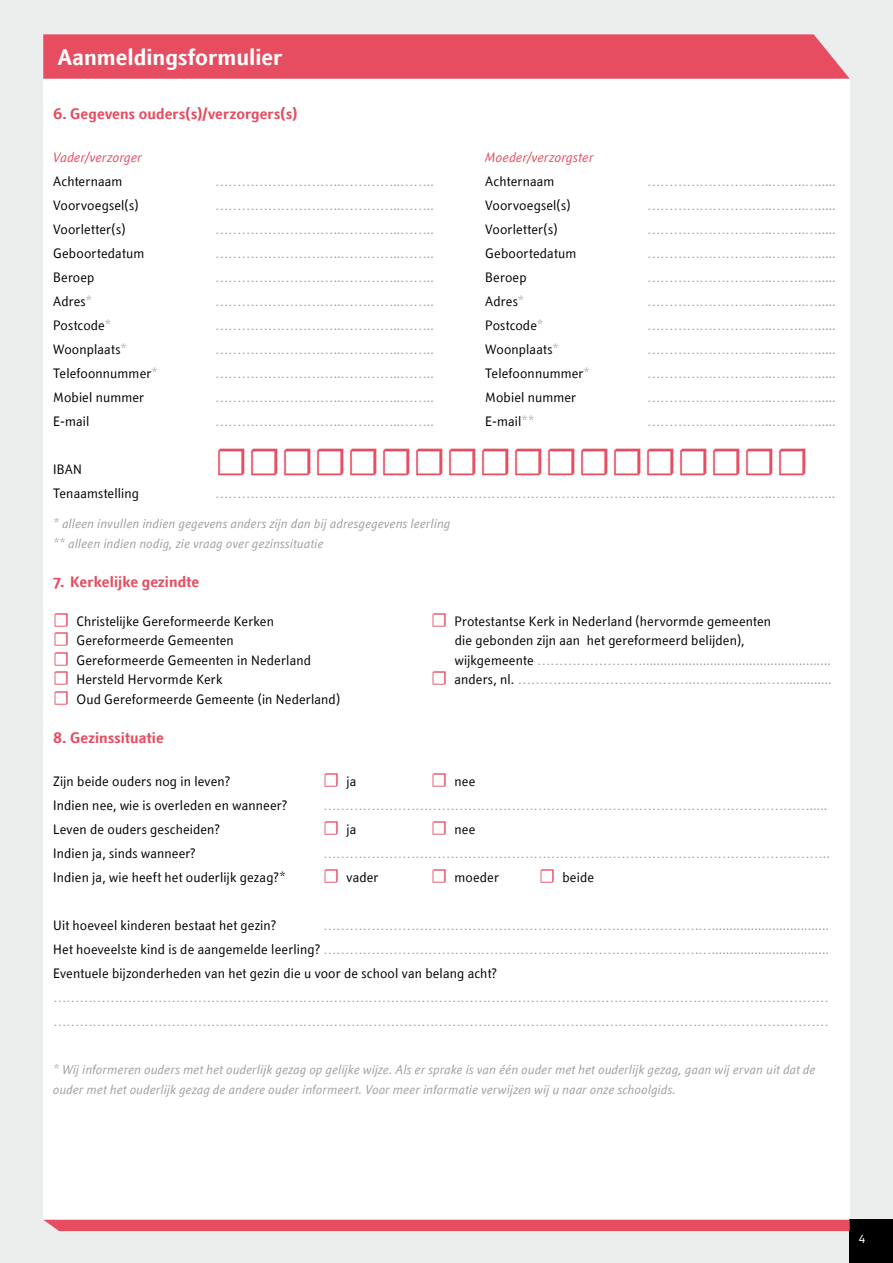
<style>
.page{position:relative;width:893px;height:1263px;background:#eceded}
.page>*{position:absolute;margin:0;border:0;box-sizing:border-box;transform-origin:0 0}
.t1{font:39px "Minion Pro";color:#e64d61}
.t2{font:700 22.5px "Textra LT Com";color:#fff}
.t3{font:700 15px "Textra LT Com";letter-spacing:.01em;color:#e64d61}
.t4{font:13.5px/24px "Textra LT Com";letter-spacing:.01em;color:#9c9e9f;text-align:justify}
.t5{font:13.5px "Textra LT Com";letter-spacing:.01em;color:#000}
.t6{font:italic 13.5px "Textra LT Com";letter-spacing:.01em;color:#e64d61}
.t7{font:italic 12.75px/19.5px "Textra LT Com";letter-spacing:.015em;color:#9c9e9f}
.t8{font:12px "Textra LT Com";color:#fff}
.s1{color:#9c9e9f}
.s2{font-family:"Minion Pro";font-size:19.5px;color:#e64d61}
.s3{color:#000}
</style>
<div class="page">
<div style="left:43px;top:79px;width:807px;height:1141px;background:#fff"></div>
<div style="left:43px;top:34px;width:807px;height:45px;background:#e64d61"></div>
<div style="left:850px;top:1220px;width:43px;height:43px;background:#000"></div>
<div style="left:44px;top:1220px;width:806px;height:11px;background:#e64d61"></div>
<h2 class="t2" style="left:58px;top:43px;width:226px">Aanmeldingsformulier</h2>
<p class="t3" style="left:53px;top:104px;width:246px">6. Gegevens ouders(s)/verzorgers(s)</p>
<p class="t6" style="left:53px;top:149px;width:91px">Vader/verzorger</p>
<p class="t6" style="left:485px;top:149px;width:110px">Moeder/verzorgster</p>
<p class="t5" style="left:53px;top:173px;width:71px">Achternaam</p>
<p class="t4" style="left:215px;top:169px;width:220px">………………………..…………..……..</p>
<p class="t5" style="left:485px;top:173px;width:71px">Achternaam</p>
<p class="t4" style="left:647px;top:169px;width:190px">………………………..……..….....</p>
<p class="t5" style="left:53px;top:197px;width:87px">Voorvoegsel(s)</p>
<p class="t4" style="left:215px;top:193px;width:220px">………………………..…………..……..</p>
<p class="t5" style="left:485px;top:197px;width:87px">Voorvoegsel(s)</p>
<p class="t4" style="left:647px;top:193px;width:190px">………………………..……..….....</p>
<p class="t5" style="left:53px;top:221px;width:74px">Voorletter(s)</p>
<p class="t4" style="left:215px;top:217px;width:220px">………………………..…………..……..</p>
<p class="t5" style="left:485px;top:221px;width:74px">Voorletter(s)</p>
<p class="t4" style="left:647px;top:217px;width:190px">………………………..……..….....</p>
<p class="t5" style="left:53px;top:245px;width:93px">Geboortedatum</p>
<p class="t4" style="left:215px;top:241px;width:220px">………………………..…………..……..</p>
<p class="t5" style="left:485px;top:245px;width:93px">Geboortedatum</p>
<p class="t4" style="left:647px;top:241px;width:190px">………………………..……..….....</p>
<p class="t5" style="left:53px;top:269px;width:43px">Beroep</p>
<p class="t4" style="left:215px;top:265px;width:220px">………………………..…………..……..</p>
<p class="t5" style="left:485px;top:269px;width:43px">Beroep</p>
<p class="t4" style="left:647px;top:265px;width:190px">………………………..……..….....</p>
<p class="t5" style="left:53px;top:293px;width:40px">Adres<span class="s1">*</span></p>
<p class="t4" style="left:215px;top:289px;width:220px">………………………..…………..……..</p>
<p class="t5" style="left:485px;top:293px;width:40px">Adres<span class="s1">*</span></p>
<p class="t4" style="left:647px;top:289px;width:190px">………………………..……..….....</p>
<p class="t5" style="left:53px;top:317px;width:59px">Postcode<span class="s1">*</span></p>
<p class="t4" style="left:215px;top:313px;width:220px">………………………..…………..……..</p>
<p class="t5" style="left:485px;top:317px;width:59px">Postcode<span class="s1">*</span></p>
<p class="t4" style="left:647px;top:313px;width:190px">………………………..……..….....</p>
<p class="t5" style="left:53px;top:341px;width:75px">Woonplaats<span class="s1">*</span></p>
<p class="t4" style="left:215px;top:337px;width:220px">………………………..…………..……..</p>
<p class="t5" style="left:485px;top:341px;width:75px">Woonplaats<span class="s1">*</span></p>
<p class="t4" style="left:647px;top:337px;width:190px">………………………..……..….....</p>
<p class="t5" style="left:53px;top:365px;width:106px">Telefoonnummer<span class="s1">*</span></p>
<p class="t4" style="left:215px;top:361px;width:220px">………………………..…………..……..</p>
<p class="t5" style="left:485px;top:365px;width:106px">Telefoonnummer<span class="s1">*</span></p>
<p class="t4" style="left:647px;top:361px;width:190px">………………………..……..….....</p>
<p class="t5" style="left:53px;top:389px;width:92px">Mobiel nummer</p>
<p class="t4" style="left:215px;top:385px;width:220px">………………………..…………..……..</p>
<p class="t5" style="left:485px;top:389px;width:92px">Mobiel nummer</p>
<p class="t4" style="left:647px;top:385px;width:190px">………………………..……..….....</p>
<p class="t5" style="left:53px;top:413px;width:38px">E-mail</p>
<p class="t4" style="left:215px;top:409px;width:220px">………………………..…………..……..</p>
<p class="t5" style="left:485px;top:413px;width:51px">E-mail<span class="s1">**</span></p>
<p class="t4" style="left:647px;top:409px;width:190px">………………………..……..….....</p>
<p class="t5" style="left:53px;top:461px;width:30px">IBAN</p>
<h1 class="t1" style="left:215px;top:436px;width:595px">☐☐☐☐☐☐☐☐☐☐☐☐☐☐☐☐☐☐</h1>
<p class="t5" style="left:53px;top:485px;width:87px">Tenaamstelling</p>
<p class="t4" style="left:215px;top:481px;width:621px">…………………………………………………………………………………………..……….…………..……….…..</p>
<p class="t7" style="left:53px;top:514px;width:399px">* alleen invullen indien gegevens anders zijn dan bij adresgegevens leerling ** alleen indien nodig, zie vraag over gezinssituatie</p>
<p class="t3" style="left:53px;top:572px;width:148px">7. Kerkelijke gezindte</p>
<p class="t5" style="left:53px;top:613px;width:222px"><span class="s2">☐</span> Christelijke Gereformeerde Kerken</p>
<p class="t5" style="left:431px;top:613px;width:342px"><span class="s2">☐</span> Protestantse Kerk in Nederland (hervormde gemeenten</p>
<p class="t5" style="left:53px;top:632px;width:182px"><span class="s2">☐</span> Gereformeerde Gemeenten</p>
<p class="t5" style="left:455px;top:632px;width:291px">die gebonden zijn aan het gereformeerd belijden),</p>
<p class="t5" style="left:53px;top:652px;width:259px"><span class="s2">☐</span> Gereformeerde Gemeenten in Nederland</p>
<p class="t4" style="left:455px;top:648px;width:378px"><span class="s3">wijkgemeente</span> …………………….....................................................</p>
<p class="t5" style="left:53px;top:671px;width:171px"><span class="s2">☐</span> Hersteld Hervormde Kerk</p>
<p class="t4" style="left:431px;top:667px;width:402px"><span class="s2">☐</span> <span class="s3">anders, nl.</span> …………………………………..……..……..……............</p>
<p class="t5" style="left:53px;top:691px;width:289px"><span class="s2">☐</span> Oud Gereformeerde Gemeente (in Nederland)</p>
<p class="t3" style="left:53px;top:728px;width:112px">8. Gezinssituatie</p>
<p class="t5" style="left:53px;top:773px;width:179px">Zijn beide ouders nog in leven?</p>
<p class="t5" style="left:323px;top:773px;width:35px"><span class="s2">☐</span> ja</p>
<p class="t5" style="left:431px;top:773px;width:46px"><span class="s2">☐</span> nee</p>
<p class="t5" style="left:53px;top:797px;width:236px">Indien nee, wie is overleden en wanneer?</p>
<p class="t4" style="left:323px;top:793px;width:506px">………………………………………………………………………………………………….....</p>
<p class="t5" style="left:53px;top:821px;width:169px">Leven de ouders gescheiden?</p>
<p class="t5" style="left:323px;top:821px;width:35px"><span class="s2">☐</span> ja</p>
<p class="t5" style="left:431px;top:821px;width:46px"><span class="s2">☐</span> nee</p>
<p class="t5" style="left:53px;top:845px;width:144px">Indien ja, sinds wanneer?</p>
<p class="t4" style="left:323px;top:841px;width:508px">……………………………………………………………………………………………………..</p>
<p class="t5" style="left:53px;top:869px;width:234px">Indien ja, wie heeft het ouderlijk gezag?*</p>
<p class="t5" style="left:323px;top:869px;width:57px"><span class="s2">☐</span> vader</p>
<p class="t5" style="left:431px;top:869px;width:69px"><span class="s2">☐</span> moeder</p>
<p class="t5" style="left:539px;top:869px;width:56px"><span class="s2">☐</span> beide</p>
<p class="t5" style="left:53px;top:917px;width:225px">Uit hoeveel kinderen bestaat het gezin?</p>
<p class="t4" style="left:53px;top:913px;width:777px;text-indent:270px">…………………………………………………….…………………….….................................<br><span class="s3">Het hoeveelste kind is de aangemelde leerling?</span> …………………………………………………….…………………….….................................<br><span class="s3">Eventuele bijzonderheden van het gezin die u voor de school van belang acht?</span></p>
<p class="t4" style="left:53px;top:985px;width:777px">…………………………………………………………………………………………………………………………………………………………… ……………………………………………………………………………………………………………………………………………………………</p>
<p class="t7" style="left:53px;top:1060px;width:764px">* Wij informeren ouders met het ouderlijk gezag op gelijke wijze. Als er sprake is van één ouder met het ouderlijk gezag, gaan wij ervan uit dat de ouder met het ouderlijk gezag de andere ouder informeert. Voor meer informatie verwijzen wij u naar onze schoolgids.</p>
<p class="t8" style="left:859px;top:1230px;width:8px">4</p>
</div>
